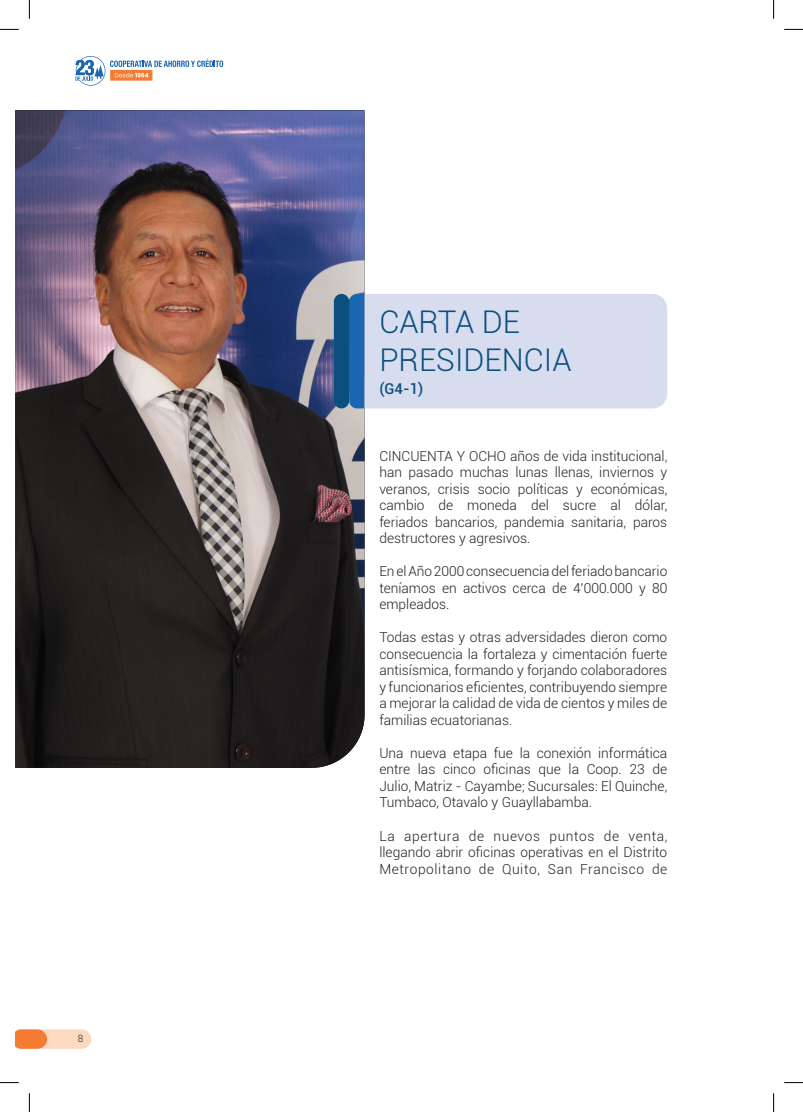
<style>
.page{position:relative;width:803px;height:1112px;background:#fff}
.page>*{position:absolute;margin:0;border:0;box-sizing:border-box;transform-origin:0 0}
.t1{font:300 31.25px/37.5px "Roboto";color:#0b4f7f}
.t2{font:500 15px "Roboto";color:#0b4f7f}
.t3{font:300 13.75px/16.5px "Roboto";color:#231f20;text-align:justify}
.t4{font:300 10px "Roboto";color:#231f20}
</style>
<div class="page">
<svg style="left:75px;top:56px;width:148px;height:30px"></svg>
<svg style="left:15px;top:1029px;width:76px;height:19px"></svg>
<img style="left:15px;top:110px;width:350px;height:657px">
<div style="left:334px;top:294px;width:15px;height:114px;background:#0b4f7f;border-radius:8px"></div>
<div style="left:349px;top:294px;width:318px;height:114px;background:#d7ddef"></div>
<svg style="left:0;top:29px;width:19px;height:1px"></svg>
<svg style="left:784px;top:29px;width:19px;height:1px"></svg>
<svg style="left:0;top:1082px;width:19px;height:1px"></svg>
<svg style="left:784px;top:1082px;width:19px;height:1px"></svg>
<svg style="left:29px;top:0;width:1px;height:19px"></svg>
<svg style="left:29px;top:1093px;width:1px;height:18px"></svg>
<svg style="left:773px;top:0;width:1px;height:19px"></svg>
<svg style="left:773px;top:1093px;width:1px;height:18px"></svg>
<p class="t4" style="left:78px;top:1031px;width:7px">8</p>
<h1 class="t1" style="left:379px;top:302px;width:194px">CARTA DE<br>PRESIDENCIA</h1>
<p class="t2" style="left:379px;top:377px;width:45px">(G4-1)</p>
<p class="t3" style="left:379px;top:447px;width:289px">CINCUENTA Y OCHO años de vida institucional, han pasado muchas lunas llenas, inviernos y veranos, crisis socio políticas y económicas, cambio de moneda del sucre al dólar, feriados bancarios, pandemia sanitaria, paros destructores y agresivos.</p>
<p class="t3" style="left:379px;top:562px;width:289px">En el Año 2000 consecuencia del feriado bancario teníamos en activos cerca de 4’000.000 y 80 empleados.</p>
<p class="t3" style="left:379px;top:628px;width:289px">Todas estas y otras adversidades dieron como consecuencia la fortaleza y cimentación fuerte antisísmica, formando y forjando colaboradores y funcionarios eficientes, contribuyendo siempre a mejorar la calidad de vida de cientos y miles de familias ecuatorianas.</p>
<p class="t3" style="left:379px;top:744px;width:289px">Una nueva etapa fue la conexión informática entre las cinco oficinas que la Coop. 23 de Julio, Matriz - Cayambe; Sucursales: El Quinche, Tumbaco, Otavalo y Guayllabamba.</p>
<p class="t3" style="left:379px;top:826px;width:289px">La apertura de nuevos puntos de venta, llegando abrir oficinas operativas en el Distrito Metropolitano de Quito, San Francisco de</p>
</div>
